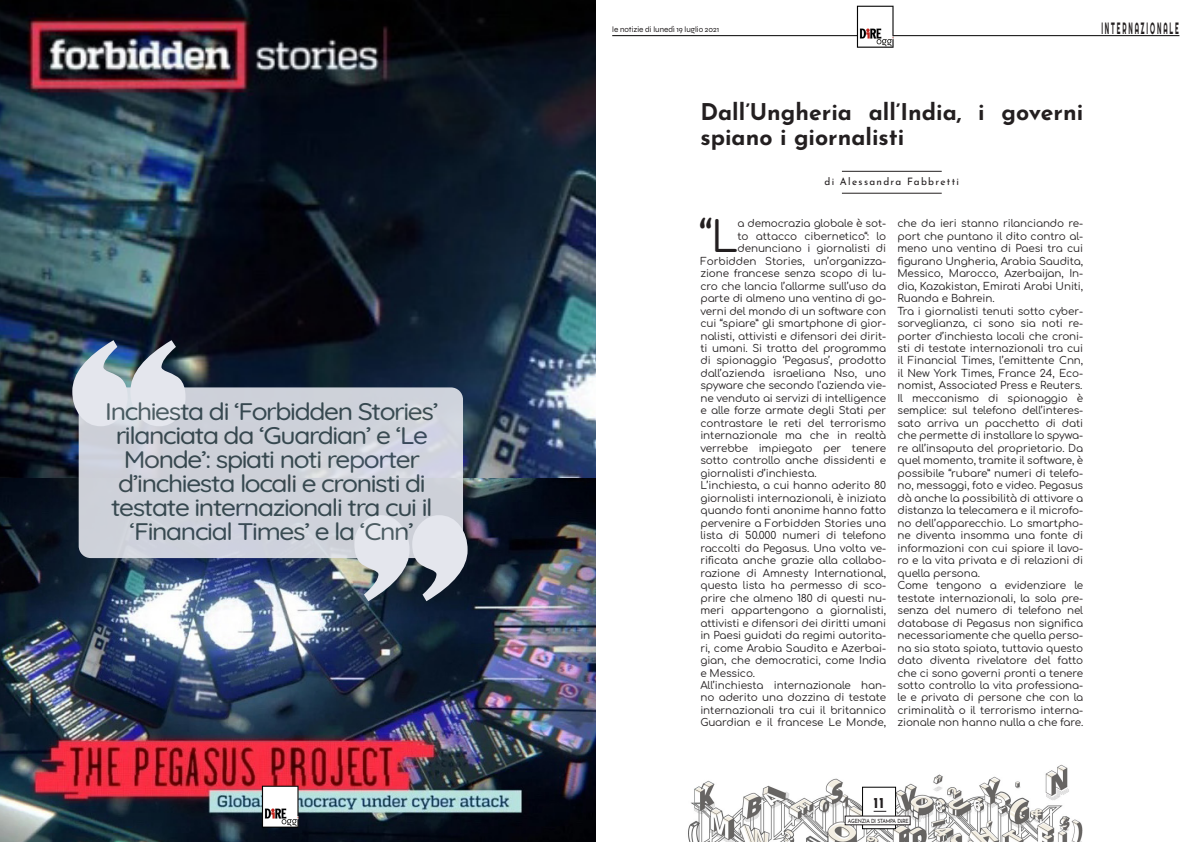
<style>
.page{position:relative;width:1191px;height:842px;background:#fff}
.page>*{position:absolute;margin:0;border:0;box-sizing:border-box;transform-origin:0 0}
.t1{font:42.4px "Comfortaa";color:#231f20}
.t2{font:300 24px/24px "Quicksand";letter-spacing:-.05em;color:#3c4e54;text-align:center;scale:1.1 1}
.t3{font:700 23px/25px "Josefin Sans";color:#231f20}
.t4{font:16.4px "Righteous";letter-spacing:.29em;color:#231f20;scale:.39 1}
.t5{font:700 15px "Josefin Sans";color:#231f20}
.t6{font:10.4px/12.5px "Comfortaa";letter-spacing:-.01em;color:#231f20;text-align:justify}
.t7{font:10.2px "Josefin Sans";letter-spacing:.13em;color:#231f20}
.t8{font:8px "Syne";color:#231f20}
.t9{font:5.7px "Josefin Sans";letter-spacing:-.04em;color:#231f20;scale:.88 1}
.s1{font-weight:700}
</style>
<div class="page">
<img style="left:688px;top:764px;width:395px;height:78px">
<img style="left:0;top:0;width:595px;height:842px">
<hr style="left:842px;top:193px;width:99px;height:1px;background:#231f20">
<hr style="left:842px;top:171px;width:99px;height:1px;background:#231f20">
<img style="left:72px;top:340px;width:113px;height:86px">
<svg style="left:354px;top:515px;width:113px;height:86px;background:#808790"></svg>
<svg style="left:79px;top:387px;width:384px;height:171px;background:#d0d3dc"></svg>
<hr style="left:612px;top:35px;width:567px;height:1px;background:#000">
<div style="left:862px;top:787px;width:34px;height:42px;background:#fff;border:1px solid #000"></div>
<svg style="left:873px;top:811px;width:13px;height:1px"></svg>
<div style="left:845px;top:816px;width:65px;height:9px;background:#fff"></div>
<img style="left:842px;top:5px;width:74px;height:42px">
<img style="left:247px;top:784px;width:73px;height:43px">
<h2 class="t2" style="left:105px;top:397px;width:304px">Inchiesta di ‘Forbidden Stories’ rilanciata da ‘Guardian’ e ‘Le<br>Monde’: spiati noti reporter d’inchiesta locali e cronisti di testate internazionali tra cui il ‘Financial Times’ e la ‘Cnn’</h2>
<p class="t8" style="left:612px;top:24px;width:109px">le notizie di lunedì 19 luglio 2021</p>
<p class="t4" style="left:1101px;top:17px;width:200px">INTERNAZIONALE</p>
<p class="t3" style="left:700px;top:97px;width:384px">Dall’Ungheria all’India, i governi spiano i giornalisti</p>
<p class="t7" style="left:824px;top:173px;width:136px">di Alessandra Fabbretti</p>
<p class="t1" style="left:699px;top:199px;width:40px">“L</p>
<p class="t6" style="left:737px;top:216px;width:150px">a democrazia globale è sot-</p>
<p class="t6" style="left:737px;top:228px;width:150px">to attacco cibernetico“: lo</p>
<p class="t6" style="left:737px;top:241px;width:150px">denunciano i giornalisti di</p>
<p class="t6" style="left:700px;top:253px;width:187px">Forbidden Stories, un’organizza-</p>
<p class="t6" style="left:700px;top:266px;width:187px">zione francese senza scopo di lu-</p>
<p class="t6" style="left:700px;top:278px;width:187px">cro che lancia l’allarme sull’uso da</p>
<p class="t6" style="left:700px;top:291px;width:187px">parte di almeno una ventina di go-</p>
<p class="t6" style="left:700px;top:303px;width:187px">verni del mondo di un software con</p>
<p class="t6" style="left:700px;top:316px;width:187px">cui “spiare” gli smartphone di gior-</p>
<p class="t6" style="left:700px;top:328px;width:187px">nalisti, attivisti e difensori dei dirit-</p>
<p class="t6" style="left:700px;top:341px;width:187px">ti umani. Si tratta del programma</p>
<p class="t6" style="left:700px;top:353px;width:187px">di spionaggio ‘Pegasus’, prodotto</p>
<p class="t6" style="left:700px;top:366px;width:187px">dall’azienda israeliana Nso, uno</p>
<p class="t6" style="left:700px;top:378px;width:187px">spyware che secondo l’azienda vie-</p>
<p class="t6" style="left:700px;top:391px;width:187px">ne venduto ai servizi di intelligence</p>
<p class="t6" style="left:700px;top:403px;width:187px">e alle forze armate degli Stati per</p>
<p class="t6" style="left:700px;top:416px;width:187px">contrastare le reti del terrorismo</p>
<p class="t6" style="left:700px;top:428px;width:187px">internazionale ma che in realtà</p>
<p class="t6" style="left:700px;top:440px;width:187px">verrebbe impiegato per tenere</p>
<p class="t6" style="left:700px;top:453px;width:187px">sotto controllo anche dissidenti e</p>
<p class="t6" style="left:700px;top:465px;width:118px">giornalisti d’inchiesta.</p>
<p class="t6" style="left:700px;top:478px;width:187px">L’inchiesta, a cui hanno aderito 80 giornalisti internazionali, è iniziata quando fonti anonime hanno fatto pervenire a Forbidden Stories una lista di 50.000 numeri di telefono raccolti da Pegasus. Una volta ve&shy;rificata anche grazie alla collabo&shy;razione di Amnesty International, questa lista ha permesso di sco&shy;prire che almeno 180 di questi nu&shy;meri appartengono a giornalisti, attivisti e difensori dei diritti umani in Paesi guidati da regimi autorita&shy;ri, come Arabia Saudita e Azerbai&shy;gian, che democratici, come India e Messico.</p>
<p class="t6" style="left:700px;top:678px;width:187px">All’inchiesta internazionale han&shy;no aderito una dozzina di testate internazionali tra cui il britannico Guardian e il francese Le Monde,</p>
<p class="t6" style="left:897px;top:216px;width:187px">che da ieri stanno rilanciando re&shy;port che puntano il dito contro al&shy;meno una ventina di Paesi tra cui figurano Ungheria, Arabia Saudita, Messico, Marocco, Azerbaijan, In&shy;dia, Kazakistan, Emirati Arabi Uniti, Ruanda e Bahrein.</p>
<p class="t6" style="left:897px;top:303px;width:187px">Tra i giornalisti tenuti sotto cyber&shy;sorveglianza, ci sono sia noti re&shy;porter d’inchiesta locali che croni&shy;sti di testate internazionali tra cui il Financial Times, l’emittente Cnn, il New York Times, France 24, Eco&shy;nomist, Associated Press e Reuters.</p>
<p class="t6" style="left:897px;top:391px;width:187px">Il meccanismo di spionaggio è semplice: sul telefono dell’interes&shy;sato arriva un pacchetto di dati che permette di installare lo spywa&shy;re all’insaputa del proprietario. Da quel momento, tramite il software, è possibile “rubare” numeri di telefo&shy;no, messaggi, foto e video. Pegasus dà anche la possibilità di attivare a distanza la telecamera e il microfo&shy;no dell’apparecchio. Lo smartpho&shy;ne diventa insomma una fonte di informazioni con cui spiare il lavo&shy;ro e la vita privata e di relazioni di quella persona.</p>
<p class="t6" style="left:897px;top:578px;width:187px">Come tengono a evidenziare le testate internazionali, la sola pre&shy;senza del numero di telefono nel database di Pegasus non significa necessariamente che quella perso&shy;na sia stata spiata, tuttavia questo dato diventa rivelatore del fatto che ci sono governi pronti a tenere sotto controllo la vita professiona&shy;le e privata di persone che con la criminalità o il terrorismo interna&shy;zionale non hanno nulla a che fare.</p>
<h3 class="t5" style="left:873px;top:792px;width:12px">11</h3>
<p class="t9" style="left:848px;top:816px;width:71px">AGENZIA DI STAMPA D<span class="s1">i</span>RE</p>
</div>
